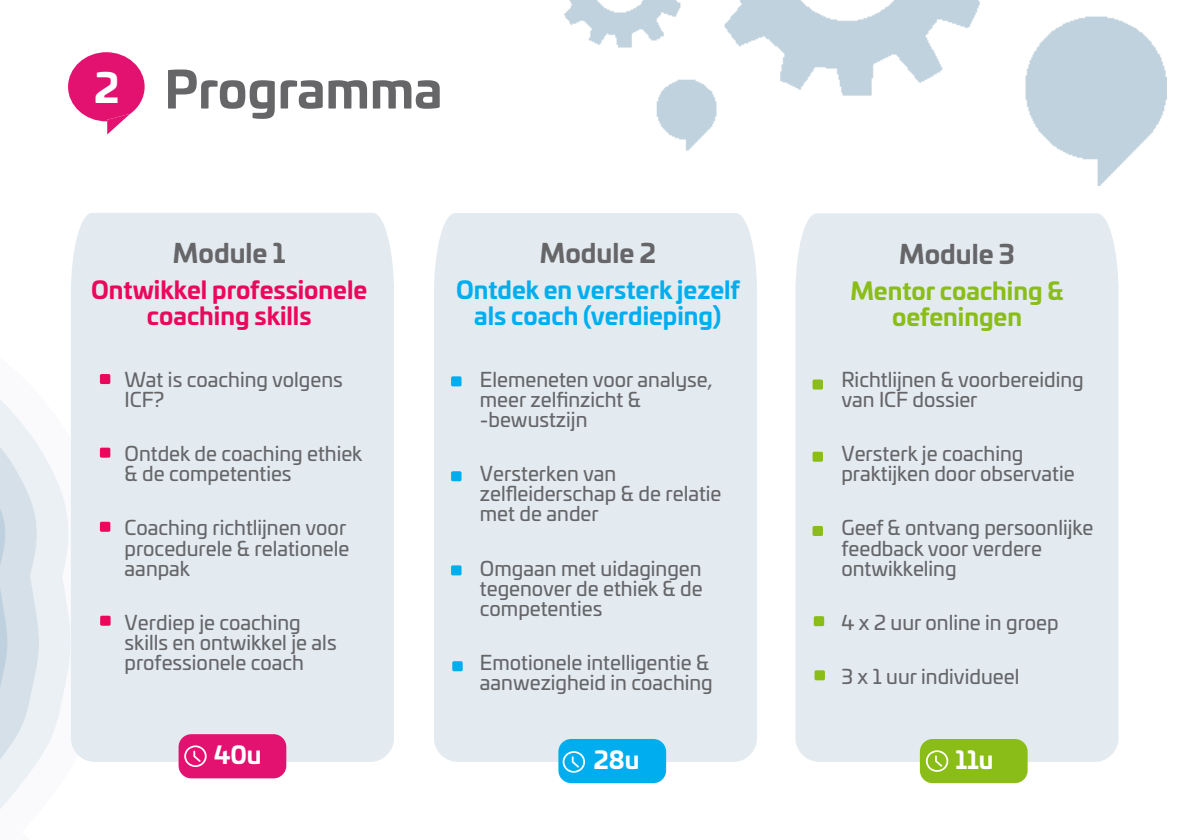
<style>
.page{position:relative;width:1191px;height:840px;background:#fff}
.page>*{position:absolute;margin:0;border:0;box-sizing:border-box;transform-origin:0 0}
.t1{font:700 50px "Univia Pro";color:#666669}
.t2{font:700 40px "Univia Pro";color:#fff}
.t3{font:700 26px "Univia Pro";color:#666669}
.t4{font:700 24px/26px "Univia Pro";color:#00aeef;text-align:center}
.t5{font:700 24px/26px "Univia Pro";color:#eb085c;text-align:center}
.t6{font:700 24px/26px "Univia Pro";color:#8abd17;text-align:center}
.t7{font:700 24px "Univia Pro";color:#fff}
.t8{font:20px/20px "Univia Pro";color:#666669}
</style>
<div class="page">
<svg style="left:0;top:400px;width:71px;height:409px"></svg>
<img style="left:563px;top:0;width:603px;height:185px">
<div style="left:71px;top:213px;width:323px;height:548px;background:#e3ebf0"></div>
<div style="left:100px;top:374px;width:10px;height:10px;background:#eb085c;border-radius:2px"></div>
<div style="left:100px;top:447px;width:10px;height:10px;background:#eb085c;border-radius:2px"></div>
<div style="left:100px;top:521px;width:10px;height:10px;background:#eb085c;border-radius:2px"></div>
<div style="left:434px;top:213px;width:323px;height:548px;background:#e3ebf0"></div>
<div style="left:451px;top:376px;width:10px;height:10px;background:#00aeef;border-radius:2px"></div>
<div style="left:451px;top:471px;width:10px;height:10px;background:#00aeef;border-radius:2px"></div>
<div style="left:451px;top:565px;width:10px;height:10px;background:#00aeef;border-radius:2px"></div>
<div style="left:452px;top:660px;width:11px;height:11px;background:#00aeef;border-radius:2px"></div>
<svg style="left:68px;top:52px;width:77px;height:82px"></svg>
<div style="left:100px;top:615px;width:11px;height:10px;background:#eb085c;border-radius:2px"></div>
<div style="left:795px;top:213px;width:323px;height:548px;background:#e3ebf0"></div>
<div style="left:812px;top:379px;width:11px;height:10px;background:#8abd17;border-radius:2px"></div>
<div style="left:812px;top:451px;width:11px;height:10px;background:#8abd17;border-radius:2px"></div>
<div style="left:812px;top:525px;width:11px;height:10px;background:#8abd17;border-radius:2px"></div>
<div style="left:813px;top:615px;width:11px;height:10px;background:#8abd17;border-radius:2px"></div>
<div style="left:814px;top:670px;width:11px;height:10px;background:#8abd17;border-radius:2px"></div>
<div style="left:179px;top:733px;width:107px;height:45px;background:#e31270;border-radius:13px"></div>
<div style="left:558px;top:738px;width:108px;height:44px;background:#00aeef;border-radius:13px"></div>
<div style="left:920px;top:738px;width:107px;height:44px;background:#8abd17;border-radius:13px"></div>
<svg style="left:184px;top:745px;width:23px;height:21px"></svg>
<svg style="left:562px;top:751px;width:23px;height:21px"></svg>
<svg style="left:926px;top:750px;width:22px;height:21px"></svg>
<p class="t2" style="left:94px;top:56px;width:26px">2</p>
<p class="t1" style="left:164px;top:50px;width:279px">Programma</p>
<p class="t3" style="left:173px;top:232px;width:114px">Module 1</p>
<p class="t5" style="left:91px;top:275px;width:277px">Ontwikkel professionele coaching skills</p>
<p class="t8" style="left:125px;top:368px;width:220px">Wat is coaching volgens<br>ICF?</p>
<p class="t8" style="left:125px;top:442px;width:239px">Ontdek de coaching ethiek &amp; de competenties</p>
<p class="t8" style="left:125px;top:516px;width:226px">Coaching richtlijnen voor procedurele &amp; relationele aanpak</p>
<p class="t8" style="left:125px;top:610px;width:213px">Verdiep je coaching skills en ontwikkel je als professionele coach</p>
<p class="t3" style="left:540px;top:233px;width:117px">Module 2</p>
<p class="t4" style="left:456px;top:275px;width:285px">Ontdek en versterk jezelf als coach (verdieping)</p>
<p class="t8" style="left:480px;top:368px;width:234px">Elemeneten voor analyse, meer zelfinzicht &amp; -bewustzijn</p>
<p class="t8" style="left:480px;top:462px;width:243px">Versterken van zelfleiderschap &amp; de relatie met de ander</p>
<p class="t8" style="left:480px;top:556px;width:224px;text-align:justify">Omgaan met uidagingen tegenover de ethiek &amp; de competenties</p>
<p class="t8" style="left:480px;top:650px;width:234px">Emotionele intelligentie &amp; aanwezigheid in coaching</p>
<p class="t3" style="left:899px;top:233px;width:117px">Module 3</p>
<p class="t6" style="left:850px;top:276px;width:215px">Mentor coaching &amp; oefeningen</p>
<p class="t8" style="left:841px;top:368px;width:244px">Richtlijnen &amp; voorbereiding van ICF dossier</p>
<p class="t8" style="left:841px;top:442px;width:235px">Versterk je coaching praktijken door observatie</p>
<p class="t8" style="left:841px;top:516px;width:253px">Geef &amp; ontvang persoonlijke feedback voor verdere ontwikkeling</p>
<p class="t8" style="left:841px;top:610px;width:219px">4 x 2 uur online in groep</p>
<p class="t8" style="left:841px;top:664px;width:179px">3 x 1 uur individueel</p>
<p class="t7" style="left:214px;top:735px;width:49px">40u</p>
<p class="t7" style="left:594px;top:740px;width:47px">28u</p>
<p class="t7" style="left:955px;top:740px;width:40px">11u</p>
</div>
